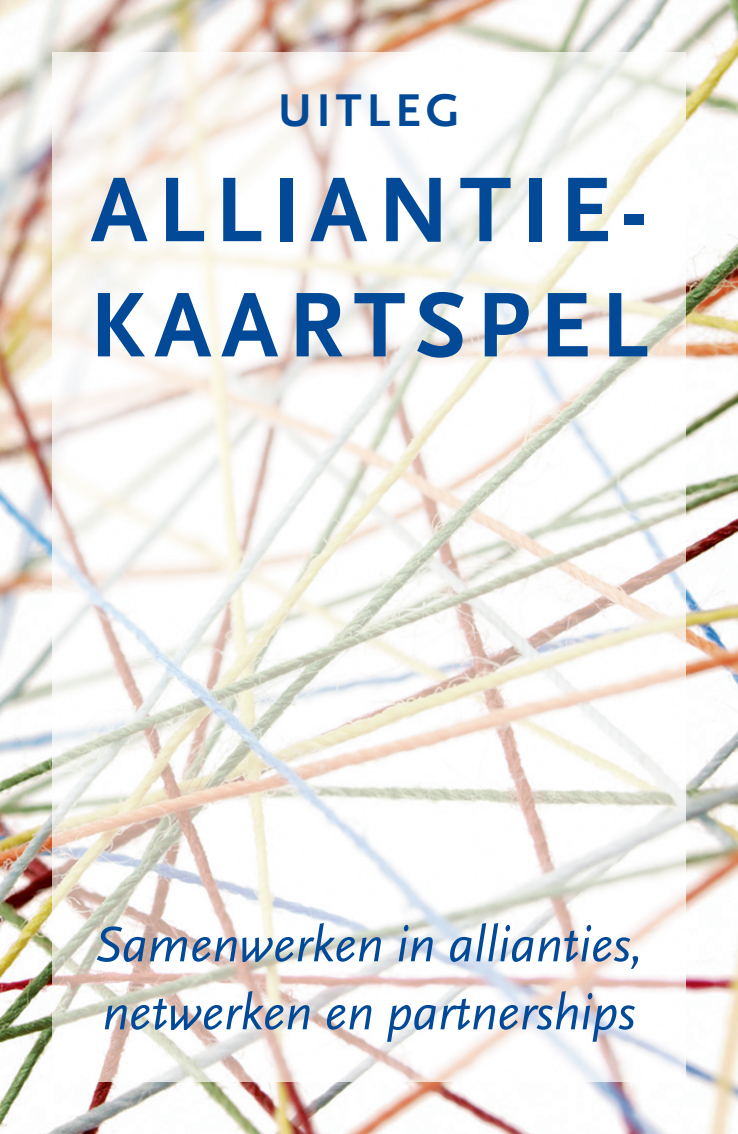
<style>
.page{position:relative;width:738px;height:1134px;background:#fff}
.page>*{position:absolute;margin:0;border:0;box-sizing:border-box;transform-origin:0 0}
.t1{font:700 96px/115.2px "Scala Sans Pro";letter-spacing:.1em;color:#024a97}
.t2{font:italic 52px/68px "Scala Sans Pro";color:#024a97}
.t3{font:700 48px "Scala Sans Pro";letter-spacing:.1em;color:#024a97}
</style>
<div class="page">
<img style="left:0;top:0;width:737px;height:1134px">
<img style="left:52px;top:52px;width:633px;height:1030px">
<p class="t3" style="left:278px;top:92px;width:183px">UITLEG</p>
<h1 class="t1" style="left:90px;top:160px;width:559px">ALLIANTIE-<br>KAARTSPEL</h1>
<p class="t2" style="left:94px;top:915px;width:551px">Samenwerken in allianties, netwerken en partnerships</p>
</div>
